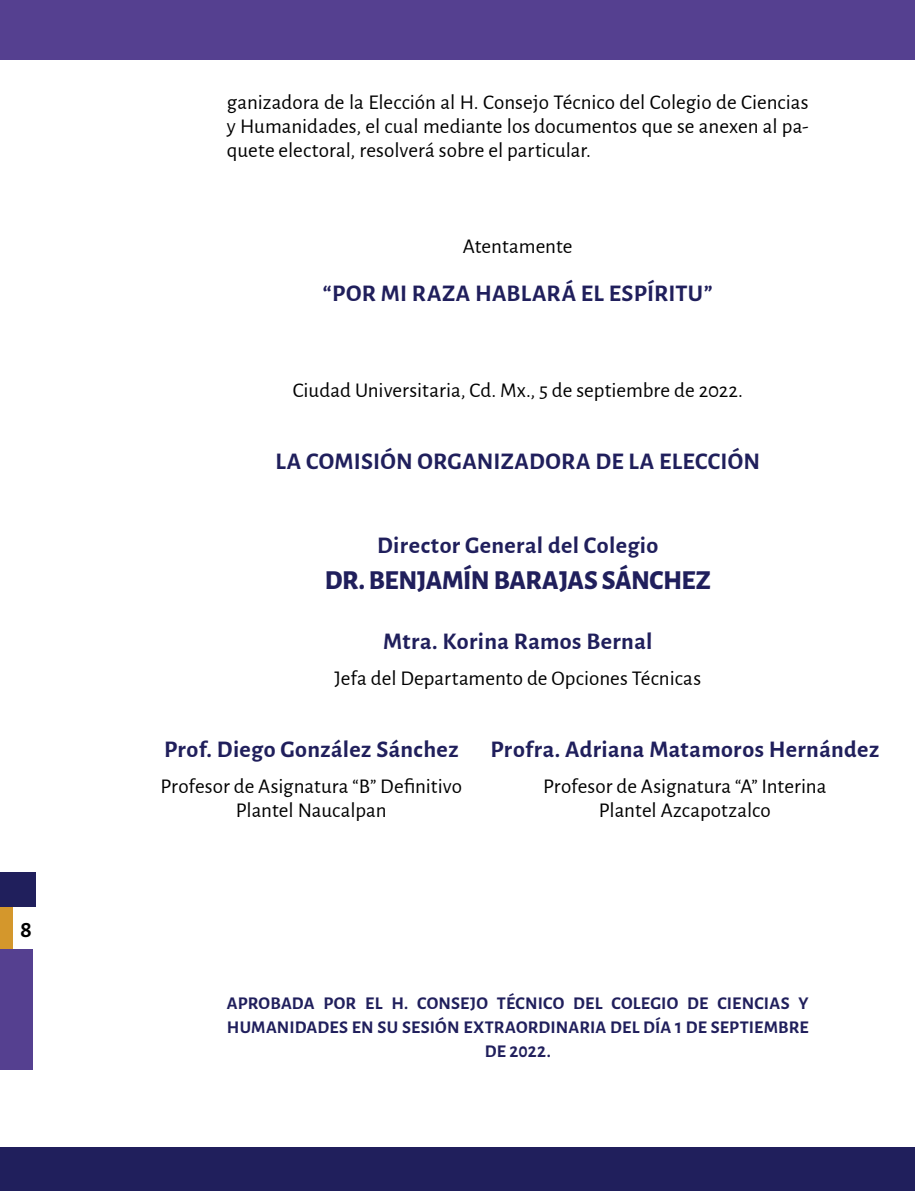
<style>
.page{position:relative;width:915px;height:1191px;background:#fff}
.page>*{position:absolute;margin:0;border:0;box-sizing:border-box;transform-origin:0 0}
.t1{font:800 27px "Alegreya Sans";letter-spacing:-.015em;color:#201f5c}
.t2{font:700 24px "Alegreya Sans";letter-spacing:.015em;color:#201f5c}
.t3{font:700 24px "Alegreya Sans";color:#000}
.t4{font:21px/24px "Alegreya Sans";color:#000;text-align:center}
.t5{font:700 18px/24px "Alegreya Sans";letter-spacing:.01em;color:#201f5c;text-align:center}
</style>
<div class="page">
<div style="left:0;top:895px;width:13px;height:56px;background:#d4972c"></div>
<div style="left:0;top:872px;width:35px;height:34px;background:#201f5c"></div>
<div style="left:0;top:949px;width:33px;height:120px;background:#554090"></div>
<div style="left:0;top:1147px;width:914px;height:44px;background:#201f5c"></div>
<div style="left:0;top:0;width:914px;height:60px;background:#554090"></div>
<p class="t3" style="left:20px;top:912px;width:13px">8</p>
<p class="t4" style="left:227px;top:89px;width:583px;text-align:justify">ganizadora de la Elección al H. Consejo Técnico del Colegio de Ciencias y Humanidades, el cual mediante los documentos que se anexen al pa&shy;quete electoral, resolverá sobre el particular.</p>
<p class="t4" style="left:462px;top:233px;width:111px">Atentamente</p>
<p class="t2" style="left:323px;top:276px;width:391px">“POR MI RAZA HABLARÁ EL ESPÍRITU”</p>
<p class="t4" style="left:292px;top:377px;width:451px">Ciudad Universitaria, Cd. Mx., 5 de septiembre de 2022.</p>
<p class="t2" style="left:275px;top:444px;width:486px">LA COMISIÓN ORGANIZADORA DE LA ELECCIÓN</p>
<p class="t2" style="left:377px;top:528px;width:283px">Director General del Colegio</p>
<p class="t1" style="left:324px;top:560px;width:387px">DR. BENJAMÍN BARAJAS SÁNCHEZ</p>
<p class="t2" style="left:383px;top:624px;width:270px">Mtra. Korina Ramos Bernal</p>
<p class="t4" style="left:334px;top:665px;width:368px">Jefa del Departamento de Opciones Técnicas</p>
<p class="t2" style="left:164px;top:732px;width:296px">Prof. Diego González Sánchez</p>
<p class="t4" style="left:160px;top:773px;width:303px">Profesor de Asignatura “B” Definitivo<br>Plantel Naucalpan</p>
<p class="t2" style="left:490px;top:732px;width:390px">Profra. Adriana Matamoros Hernández</p>
<p class="t4" style="left:543px;top:773px;width:284px">Profesor de Asignatura “A” Interina<br>Plantel Azcapotzalco</p>
<p class="t5" style="left:227px;top:990px;width:583px">APROBADA POR EL H. CONSEJO TÉCNICO DEL COLEGIO DE CIENCIAS Y<br>HUMANIDADES EN SU SESIÓN EXTRAORDINARIA DEL DÍA 1 DE SEPTIEMBRE<br>DE 2022.</p>
</div>
